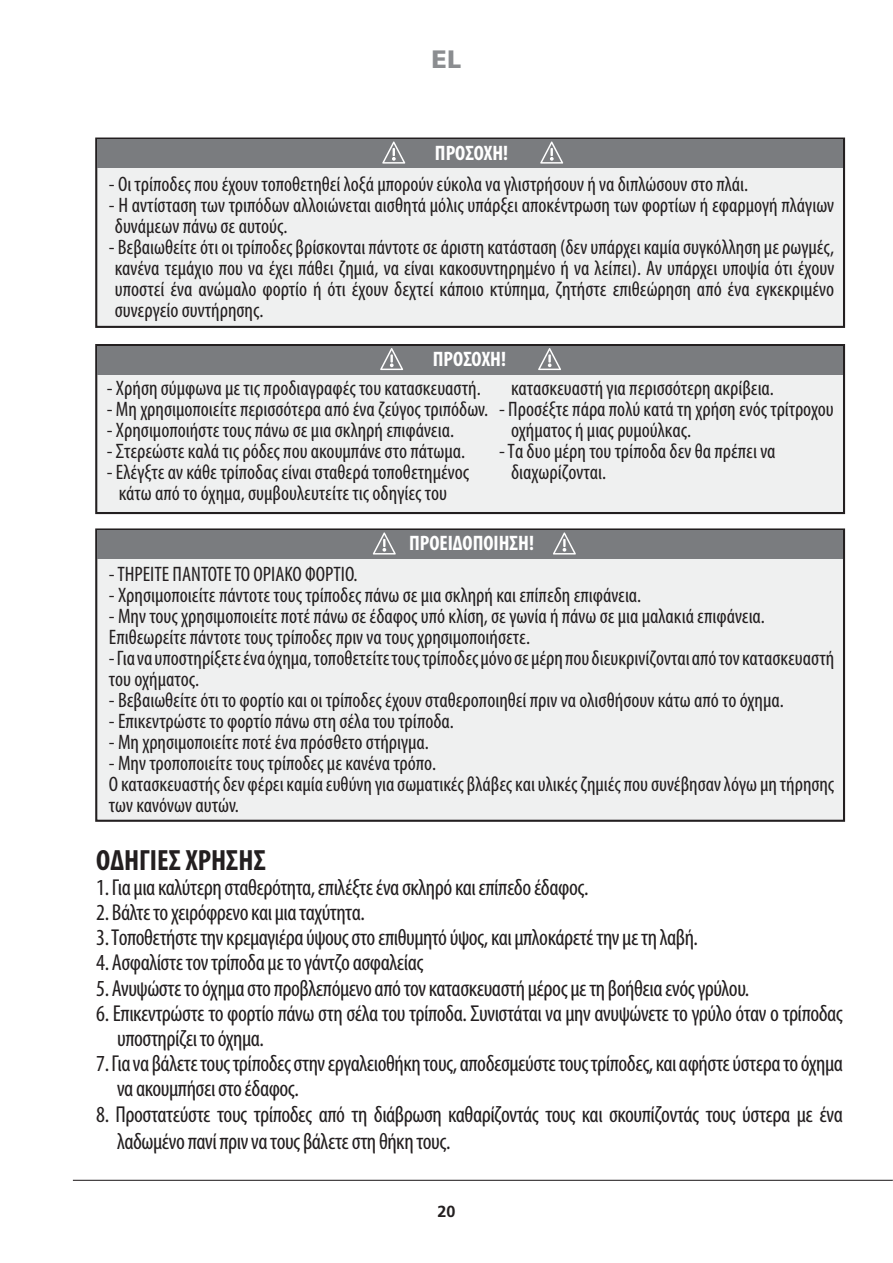
<style>
.page{position:relative;width:893px;height:1263px;background:#fff}
.page>*{position:absolute;margin:0;border:0;box-sizing:border-box;transform-origin:0 0}
.t1{font:700 condensed 29.4px "Myriad Pro";color:#231f20}
.t2{font:900 25.2px "Frutiger LT Std";color:#8b8d90}
.t3{font:condensed 23.1px/25.2px "Myriad Pro";letter-spacing:-.02em;color:#231f20}
.t4{font:condensed 21px/21px "Myriad Pro";color:#231f20}
.t5{font:700 condensed 21px "Myriad Pro";color:#fff}
.t6{font:500 16.8px "Frutus T";color:#231f20}
</style>
<div class="page">
<hr style="left:73px;top:1180px;width:820px;height:1px;background:#231f20">
<div style="left:96px;top:139px;width:748px;height:188px;background:#eff0f0"></div>
<div style="left:95px;top:138px;width:750px;height:190px;border:2px solid #231f20"></div>
<div style="left:96px;top:530px;width:748px;height:291px;background:#eff0f0"></div>
<div style="left:95px;top:528px;width:750px;height:294px;border:2px solid #231f20"></div>
<div style="left:97px;top:140px;width:746px;height:28px;background:#7a7c7f"></div>
<div style="left:97px;top:531px;width:746px;height:28px;background:#7a7c7f"></div>
<svg style="left:382px;top:142px;width:23px;height:22px"></svg>
<svg style="left:373px;top:532px;width:23px;height:23px"></svg>
<svg style="left:540px;top:142px;width:23px;height:22px"></svg>
<svg style="left:553px;top:532px;width:23px;height:23px"></svg>
<div style="left:96px;top:345px;width:748px;height:168px;background:#eff0f0"></div>
<div style="left:95px;top:344px;width:750px;height:170px;border:2px solid #231f20"></div>
<div style="left:97px;top:346px;width:746px;height:28px;background:#7a7c7f"></div>
<svg style="left:380px;top:348px;width:23px;height:22px"></svg>
<svg style="left:538px;top:348px;width:23px;height:22px"></svg>
<p class="t2" style="left:432px;top:45px;width:31px">EL</p>
<p class="t5" style="left:435px;top:145px;width:75px">ΠΡΟΣΟΧΗ!</p>
<p class="t4" style="left:109px;top:176px;width:641px">- Οι τρίποδες που έχουν τοποθετηθεί λοξά μπορούν εύκολα να γλιστρήσουν ή να διπλώσουν στο πλάι.</p>
<p class="t4" style="left:109px;top:197px;width:727px">- Η αντίσταση των τριπόδων αλλοιώνεται αισθητά μόλις υπάρξει αποκέντρωση των φορτίων ή εφαρμογή πλάγιων δυνάμεων πάνω σε αυτούς.</p>
<p class="t4" style="left:109px;top:239px;width:727px;text-align:justify">- Βεβαιωθείτε ότι οι τρίποδες βρίσκονται πάντοτε σε άριστη κατάσταση (δεν υπάρχει καμία συγκόλληση με ρωγμές, κανένα τεμάχιο που να έχει πάθει ζημιά, να είναι κακοσυντηρημένο ή να λείπει). Αν υπάρχει υποψία ότι έχουν υποστεί ένα ανώμαλο φορτίο ή ότι έχουν δεχτεί κάποιο κτύπημα, ζητήστε επιθεώρηση από ένα εγκεκριμένο συνεργείο συντήρησης.</p>
<p class="t5" style="left:433px;top:351px;width:75px">ΠΡΟΣΟΧΗ!</p>
<p class="t4" style="left:107px;top:380px;width:375px">- Χρήση σύμφωνα με τις προδιαγραφές του κατασκευαστή.</p>
<p class="t4" style="left:107px;top:401px;width:383px">- Μη χρησιμοποιείτε περισσότερα από ένα ζεύγος τριπόδων.</p>
<p class="t4" style="left:107px;top:422px;width:349px">- Χρησιμοποιήστε τους πάνω σε μια σκληρή επιφάνεια.</p>
<p class="t4" style="left:107px;top:443px;width:360px">- Στερεώστε καλά τις ρόδες που ακουμπάνε στο πάτωμα.</p>
<p class="t4" style="left:107px;top:464px;width:364px;text-align:center">- Ελέγξτε αν κάθε τρίποδας είναι σταθερά τοποθετημένος κάτω από το όχημα, συμβουλευτείτε τις οδηγίες του</p>
<p class="t4" style="left:511px;top:379px;width:264px">κατασκευαστή για περισσότερη ακρίβεια.</p>
<p class="t4" style="left:511px;top:400px;width:324px;text-indent:-12px">- Προσέξτε πάρα πολύ κατά τη χρήση ενός τρίτροχου οχήματος ή μιας ρυμούλκας.</p>
<p class="t4" style="left:511px;top:442px;width:266px;text-indent:-12px">- Τα δυο μέρη του τρίποδα δεν θα πρέπει να διαχωρίζονται.</p>
<p class="t5" style="left:409px;top:535px;width:126px">ΠΡΟΕΙΔΟΠΟΙΗΣΗ!</p>
<p class="t4" style="left:109px;top:566px;width:250px">- ΤΗΡΕΙΤΕ ΠΑΝΤΟΤΕ ΤΟ ΟΡΙΑΚΟ ΦΟΡΤΙΟ.</p>
<p class="t4" style="left:109px;top:587px;width:534px">- Χρησιμοποιείτε πάντοτε τους τρίποδες πάνω σε μια σκληρή και επίπεδη επιφάνεια.</p>
<p class="t4" style="left:109px;top:608px;width:657px">- Μην τους χρησιμοποιείτε ποτέ πάνω σε έδαφος υπό κλίση, σε γωνία ή πάνω σε μια μαλακιά επιφάνεια.<br>Επιθεωρείτε πάντοτε τους τρίποδες πριν να τους χρησιμοποιήσετε.</p>
<p class="t4" style="left:109px;top:650px;width:727px">- Για να υποστηρίξετε ένα όχημα, τοποθετείτε τους τρίποδες μόνο σε μέρη που διευκρινίζονται από τον κατασκευαστή του οχήματος.</p>
<p class="t4" style="left:109px;top:692px;width:676px">- Βεβαιωθείτε ότι το φορτίο και οι τρίποδες έχουν σταθεροποιηθεί πριν να ολισθήσουν κάτω από το όχημα.</p>
<p class="t4" style="left:109px;top:713px;width:347px">- Επικεντρώστε το φορτίο πάνω στη σέλα του τρίποδα.</p>
<p class="t4" style="left:109px;top:734px;width:322px">- Μη χρησιμοποιείτε ποτέ ένα πρόσθετο στήριγμα.</p>
<p class="t4" style="left:109px;top:755px;width:727px">- Μην τροποποιείτε τους τρίποδες με κανένα τρόπο.<br>Ο κατασκευαστής δεν φέρει καμία ευθύνη για σωματικές βλάβες και υλικές ζημιές που συνέβησαν λόγω μη τήρησης των κανόνων αυτών.</p>
<h1 class="t1" style="left:96px;top:850px;width:171px">ΟΔΗΓΙΕΣ ΧΡΗΣΗΣ</h1>
<p class="t3" style="left:96px;top:877px;width:494px">1. Για μια καλύτερη σταθερότητα, επιλέξτε ένα σκληρό και επίπεδο έδαφος.</p>
<p class="t3" style="left:96px;top:902px;width:270px">2. Βάλτε το χειρόφρενο και μια ταχύτητα.</p>
<p class="t3" style="left:96px;top:927px;width:603px">3. Τοποθετήστε την κρεμαγιέρα ύψους στο επιθυμητό ύψος, και μπλοκάρετέ την με τη λαβή.</p>
<p class="t3" style="left:96px;top:952px;width:329px">4. Ασφαλίστε τον τρίποδα με το γάντζο ασφαλείας</p>
<p class="t3" style="left:96px;top:977px;width:655px">5. Ανυψώστε το όχημα στο προβλεπόμενο από τον κατασκευαστή μέρος με τη βοήθεια ενός γρύλου.</p>
<p class="t3" style="left:117px;top:1003px;width:727px;text-indent:-21px">6. Επικεντρώστε το φορτίο πάνω στη σέλα του τρίποδα. Συνιστάται να μην ανυψώνετε το γρύλο όταν ο τρίποδας υποστηρίζει το όχημα.</p>
<p class="t3" style="left:117px;top:1053px;width:727px;text-indent:-21px">7. Για να βάλετε τους τρίποδες στην εργαλειοθήκη τους, αποδεσμεύστε τους τρίποδες, και αφήστε ύστερα το όχημα να ακουμπήσει στο έδαφος.</p>
<p class="t3" style="left:117px;top:1102px;width:727px;line-height:27.3px;text-indent:-21px">8. Προστατεύστε τους τρίποδες από τη διάβρωση καθαρίζοντάς τους και σκουπίζοντάς τους ύστερα με ένα λαδωμένο πανί πριν να τους βάλετε στη θήκη τους.</p>
<p class="t6" style="left:437px;top:1202px;width:20px">20</p>
</div>
